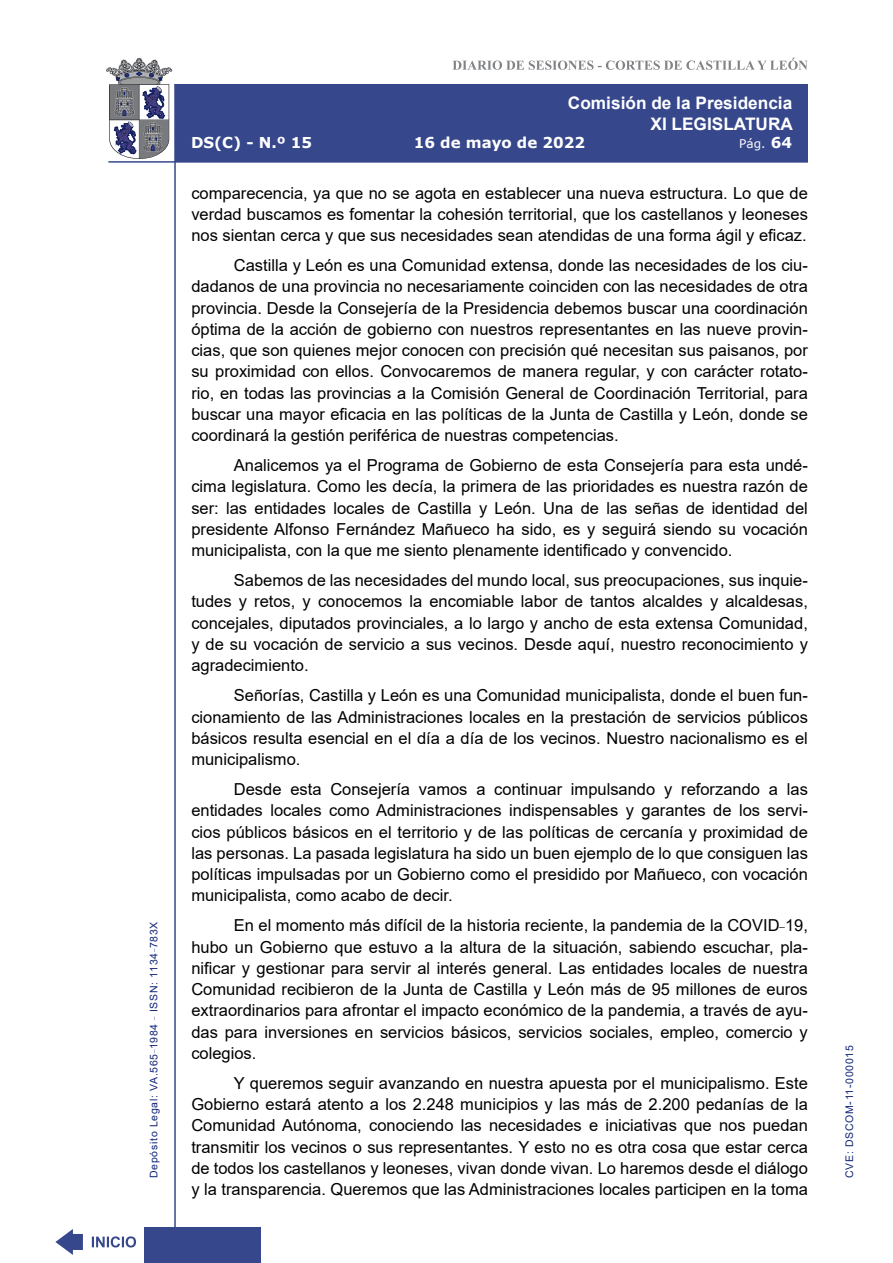
<style>
.page{position:relative;width:893px;height:1263px;background:#fff}
.page>*{position:absolute;margin:0;border:0;box-sizing:border-box;transform-origin:0 0}
.t1{font:700 17.25px/20.7px "Arial";color:#fff;text-align:right}
.t2{font:16.5px/21.3px "Arial";color:#000;text-align:justify}
.t3{font:700 15px "Verdana";color:#fff}
.t4{font:12px "Verdana";color:#fff}
.t5{font:10.5px "Arial";letter-spacing:.065em;color:#122678}
.s1{font-weight:700;font-size:15px}
</style>
<div class="page">
<svg style="left:452px;top:58px;width:356px;height:12px"></svg>
<hr style="left:174px;top:84px;width:2px;height:1179px;background:#36478c">
<div style="left:144px;top:1227px;width:117px;height:36px;background:#36478c"></div>
<div style="left:175px;top:84px;width:633px;height:78px;background:#36478c"></div>
<hr style="left:108px;top:161px;width:700px;height:2px;background:#36478c">
<svg style="left:92px;top:1236px;width:44px;height:11px"></svg>
<svg style="left:55px;top:1229px;width:28px;height:26px"></svg>
<svg style="left:106px;top:58px;width:66px;height:101px"></svg>
<p class="t5" style="left:146px;top:1178px;width:258px;rotate:-90deg">Depósito Legal: VA.565<sup>_</sup>1984 <sup>_</sup> ISSN: 1134<sup>_</sup>783X</p>
<p class="t1" style="left:568px;top:93px;width:226px">Comisión de la Presidencia<br>XI LEGISLATURA</p>
<p class="t3" style="left:191px;top:132px;width:123px">DS(C) - N.º 15</p>
<p class="t3" style="left:414px;top:132px;width:173px">16 de mayo de 2022</p>
<p class="t4" style="left:739px;top:135px;width:54px">Pág. <span class="s1">64</span></p>
<p class="t2" style="left:191px;top:183px;width:618px">comparecencia, ya que no se agota en establecer una nueva estructura. Lo que de verdad buscamos es fomentar la cohesión territorial, que los castellanos y leoneses nos sientan cerca y que sus necesidades sean atendidas de una forma ágil y eficaz.</p>
<p class="t2" style="left:191px;top:254px;width:618px;text-indent:43px">Castilla y León es una Comunidad extensa, donde las necesidades de los ciu&shy;dadanos de una provincia no necesariamente coinciden con las necesidades de otra provincia. Desde la Consejería de la Presidencia debemos buscar una coordinación óptima de la acción de gobierno con nuestros representantes en las nueve provin&shy;cias, que son quienes mejor conocen con precisión qué necesitan sus paisanos, por su proximidad con ellos. Convocaremos de manera regular, y con carácter rotato&shy;rio, en todas las provincias a la Comisión General de Coordinación Territorial, para buscar una mayor eficacia en las políticas de la Junta de Castilla y León, donde se coordinará la gestión periférica de nuestras competencias.</p>
<p class="t2" style="left:191px;top:455px;width:618px;text-indent:43px">Analicemos ya el Programa de Gobierno de esta Consejería para esta undé&shy;cima legislatura. Como les decía, la primera de las prioridades es nuestra razón de ser: las entidades locales de Castilla y León. Una de las señas de identidad del presidente Alfonso Fernández Mañueco ha sido, es y seguirá siendo su vocación municipalista, con la que me siento plenamente identificado y convencido.</p>
<p class="t2" style="left:191px;top:570px;width:618px;text-indent:43px">Sabemos de las necesidades del mundo local, sus preocupaciones, sus inquie&shy;tudes y retos, y conocemos la encomiable labor de tantos alcaldes y alcaldesas, concejales, diputados provinciales, a lo largo y ancho de esta extensa Comunidad, y de su vocación de servicio a sus vecinos. Desde aquí, nuestro reconocimiento y agradecimiento.</p>
<p class="t2" style="left:191px;top:685px;width:618px;text-indent:43px">Señorías, Castilla y León es una Comunidad municipalista, donde el buen fun&shy;cionamiento de las Administraciones locales en la prestación de servicios públicos básicos resulta esencial en el día a día de los vecinos. Nuestro nacionalismo es el municipalismo.</p>
<p class="t2" style="left:191px;top:778px;width:618px;text-indent:43px">Desde esta Consejería vamos a continuar impulsando y reforzando a las entidades locales como Administraciones indispensables y garantes de los servi&shy;cios públicos básicos en el territorio y de las políticas de cercanía y proximidad de las personas. La pasada legislatura ha sido un buen ejemplo de lo que consiguen las políticas impulsadas por un Gobierno como el presidido por Mañueco, con vocación municipalista, como acabo de decir.</p>
<p class="t2" style="left:191px;top:915px;width:618px;text-indent:43px">En el momento más difícil de la historia reciente, la pandemia de la COVID<sup>_</sup>19, hubo un Gobierno que estuvo a la altura de la situación, sabiendo escuchar, pla&shy;nificar y gestionar para servir al interés general. Las entidades locales de nuestra Comunidad recibieron de la Junta de Castilla y León más de 95 millones de euros extraordinarios para afrontar el impacto económico de la pandemia, a través de ayu&shy;das para inversiones en servicios básicos, servicios sociales, empleo, comercio y colegios.</p>
<p class="t2" style="left:191px;top:1072px;width:618px;text-indent:43px">Y queremos seguir avanzando en nuestra apuesta por el municipalismo. Este Gobierno estará atento a los 2.248 municipios y las más de 2.200 pedanías de la Comunidad Autónoma, conociendo las necesidades e iniciativas que nos puedan transmitir los vecinos o sus representantes. Y esto no es otra cosa que estar cerca de todos los castellanos y leoneses, vivan donde vivan. Lo haremos desde el diálogo y la transparencia. Queremos que las Administraciones locales participen en la toma</p>
<p class="t5" style="left:842px;top:1178px;width:134px;rotate:-90deg">CVE: DSCOM-11-000015</p>
</div>
